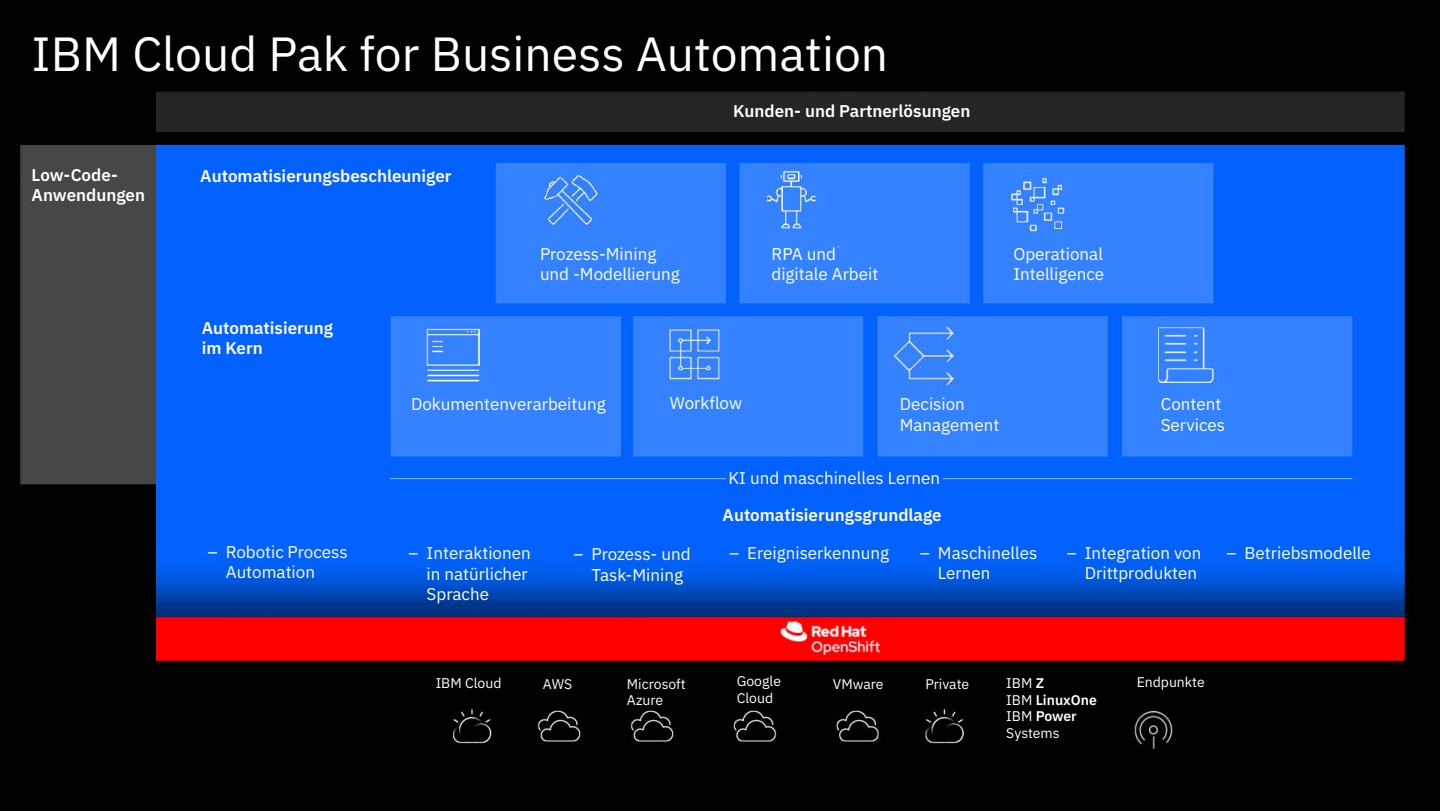
<style>
.page{position:relative;width:1440px;height:811px;background:#fff}
.page>*{position:absolute;margin:0;border:0;box-sizing:border-box;transform-origin:0 0}
.t1{font:48px "IBM Plex Sans";color:#fff}
.Body{font:17px/20.4px "IBM Plex Sans";color:#fff}
.Body-2{font:600 17px/20.4px "IBM Plex Sans";color:#fff}
.Body2{font:14px/16.8px "IBM Plex Sans";color:#fff}
.Body2-2{font:600 14px "IBM Plex Sans";color:#fff}
.s1{font-weight:600}
.s2{font-weight:400}
</style>
<div class="page">
<img style="left:0;top:1px;width:1440px;height:810px">
<p class="t1" style="left:32px;top:17px;width:858px">IBM Cloud Pak for Business Automation</p>
<p class="Body-2" style="left:32px;top:163px;width:115px">Low-Code-<br>Anwendungen</p>
<p class="Body-2" style="left:200px;top:164px;width:253px">Automatisierungsbeschleuniger</p>
<p class="Body-2" style="left:202px;top:316px;width:133px">Automatisierung im Kern</p>
<p class="Body-2" style="left:733px;top:99px;width:239px">Kunden- und Partnerlösungen</p>
<p class="Body" style="left:540px;top:242px;width:141px">Prozess-Mining und -Modellierung</p>
<p class="Body" style="left:771px;top:242px;width:108px">RPA und digitale Arbeit</p>
<p class="Body" style="left:1013px;top:242px;width:92px">Operational<br>Intelligence</p>
<p class="Body" style="left:411px;top:392px;width:196px">Dokumentenverarbeitung</p>
<p class="Body" style="left:670px;top:391px;width:74px">Workflow</p>
<p class="Body" style="left:900px;top:392px;width:101px">Decision<br>Management</p>
<p class="Body" style="left:1161px;top:392px;width:66px">Content<br>Services</p>
<p class="Body" style="left:729px;top:466px;width:213px">KI und maschinelles Lernen</p>
<p class="Body-2" style="left:723px;top:503px;width:221px">Automatisierungsgrundlage</p>
<p class="Body" style="left:226px;top:540px;width:123px;text-indent:-18px">– Robotic Process<br>Automation</p>
<p class="Body" style="left:427px;top:541px;width:106px;text-indent:-18px">– Interaktionen in natürlicher<br>Sprache</p>
<p class="Body" style="left:592px;top:542px;width:101px;text-indent:-18px">– Prozess- und<br>Task-Mining</p>
<p class="Body" style="left:729px;top:541px;width:161px">– Ereigniserkennung</p>
<p class="Body" style="left:938px;top:541px;width:101px;text-indent:-18px">– Maschinelles<br>Lernen</p>
<p class="Body" style="left:1067px;top:541px;width:136px;text-align:right">– Integration von<br>Drittprodukten</p>
<p class="Body" style="left:1226px;top:541px;width:146px">– Betriebsmodelle</p>
<p class="Body2" style="left:436px;top:673px;width:67px">IBM Cloud</p>
<p class="Body2" style="left:543px;top:674px;width:31px">AWS</p>
<p class="Body2" style="left:627px;top:674px;width:60px">Microsoft<br>Azure</p>
<p class="Body2" style="left:737px;top:672px;width:46px">Google<br>Cloud</p>
<p class="Body2" style="left:833px;top:674px;width:52px">VMware</p>
<p class="Body2" style="left:925px;top:674px;width:45px">Private</p>
<p class="Body2" style="left:1006px;top:673px;width:39px">IBM <span class="s1">Z</span></p>
<p class="Body2-2" style="left:1006px;top:688px;width:92px"><span class="s2">IBM</span> LinuxOne</p>
<p class="Body2-2" style="left:1006px;top:705px;width:72px"><span class="s2">IBM</span> Power</p>
<p class="Body2" style="left:1006px;top:723px;width:55px">Systems</p>
<p class="Body2" style="left:1137px;top:672px;width:70px">Endpunkte</p>
</div>
